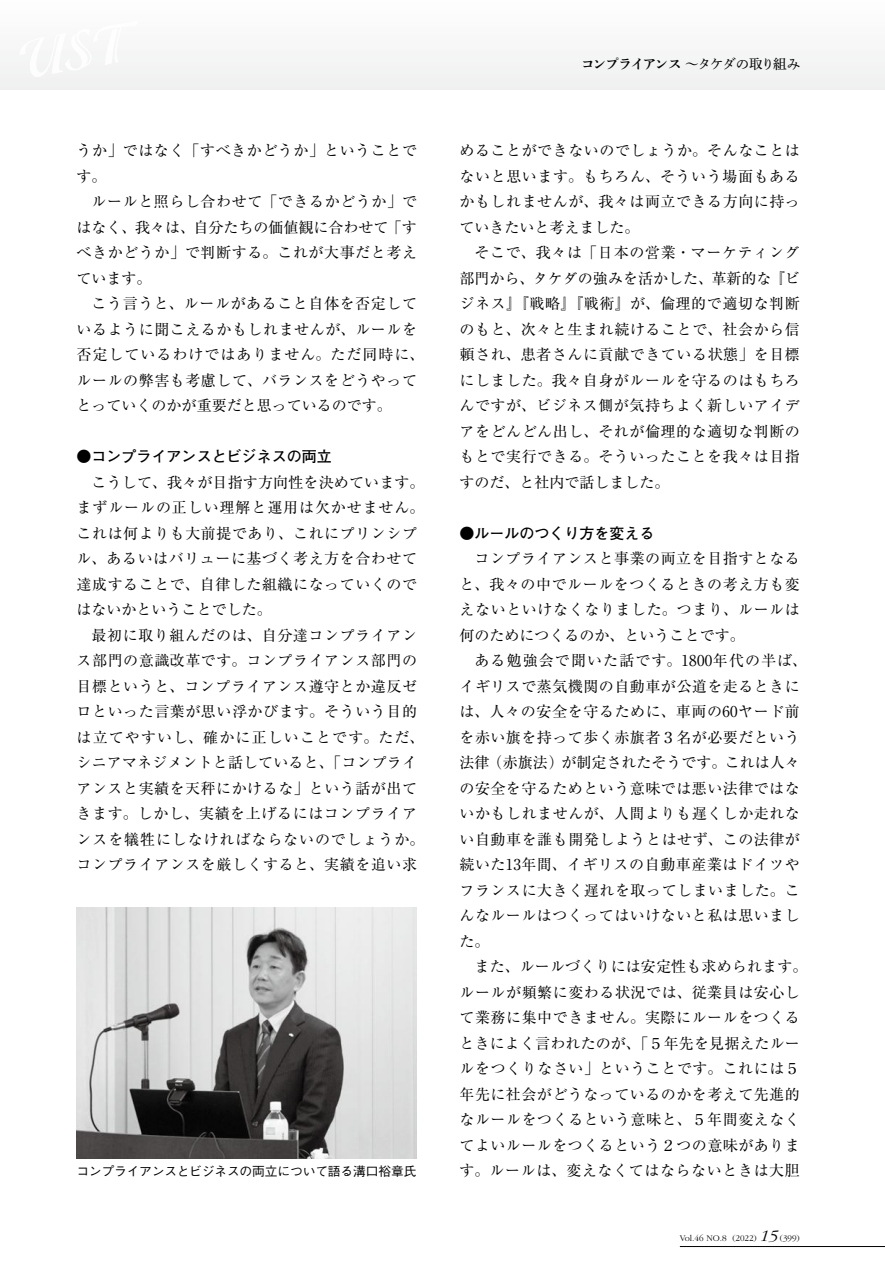
<style>
.page{position:relative;width:885px;height:1263px;background:#fff}
.page>*{position:absolute;margin:0;border:0;box-sizing:border-box;transform-origin:0 0}
.t1{font:15px/25.5px "Ryumin Pr 6 N";letter-spacing:.035em;color:#000}
.t2{font:700 15px "Futo Go B101 Pr 6 N";color:#000}
.t3{font:13.5px "Shuei Min Pr 6 N M";letter-spacing:-.075em;color:#000}
.t4{font:500 12.75px "Gothic BBB Pr 6 N";letter-spacing:-.015em;color:#000}
.t5{font:300 9px "Garamond";color:#000}
.s1{font-family:"Shuei Min Pr 6 N B"}
.s2{font-style:italic;font-size:16.5px}
</style>
<div class="page">
<div style="left:0;top:0;width:884px;height:89px;background:#f7f7f7"></div>
<hr style="left:679px;top:1246px;width:205px;height:1px;background:#000">
<img style="left:77px;top:908px;width:340px;height:251px">
<p class="t1" style="left:77px;top:137px;width:342px">うか」ではなく「すべきかどうか」ということです。</p>
<p class="t1" style="left:77px;top:188px;width:342px;text-align:justify;text-indent:15px">ルールと照らし合わせて「できるかどうか」ではなく、我々は、自分たちの価値観に合わせて「すべきかどうか」で判断する。これが大事だと考えています。</p>
<p class="t1" style="left:77px;top:290px;width:349px;text-indent:15px">こう言うと、ルールがあること自体を否定しているように聞こえるかもしれませんが、ルールを否定しているわけではありません。ただ同時に、ルールの弊害も考慮して、バランスをどうやってとっていくのかが重要だと思っているのです。</p>
<p class="t2" style="left:77px;top:444px;width:257px">●コンプライアンスとビジネスの両立</p>
<p class="t1" style="left:77px;top:468px;width:349px;text-indent:15px">こうして、我々が目指す方向性を決めています。まずルールの正しい理解と運用は欠かせません。これは何よりも大前提であり、これにプリンシプル、あるいはバリューに基づく考え方を合わせて達成することで、自律した組織になっていくのではないかということでした。</p>
<p class="t1" style="left:77px;top:621px;width:349px;text-align:center">最初に取り組んだのは、自分達コンプライアン<br>ス部門の意識改革です。コンプライアンス部門の目標というと、コンプライアンス遵守とか違反ゼロといった言葉が思い浮かびます。そういう目的は立てやすいし、確かに正しいことです。ただ、シニアマネジメントと話していると、「コンプライアンスと実績を天秤にかけるな」という話が出てきます。しかし、実績を上げるにはコンプライアンスを犠牲にしなければならないのでしょうか。コンプライアンスを厳しくすると、実績を追い求</p>
<p class="t4" style="left:76px;top:1161px;width:341px">コンプライアンスとビジネスの両立について語る溝口裕章氏</p>
<p class="t3" style="left:581px;top:51px;width:221px"><span class="s1">コンプライアンス</span> ～タケダの取り組み</p>
<p class="t1" style="left:459px;top:137px;width:342px;text-align:justify">めることができないのでしょうか。そんなことはないと思います。もちろん、そういう場面もあるかもしれませんが、我々は両立できる方向に持っていきたいと考えました。</p>
<p class="t1" style="left:459px;top:239px;width:342px;text-align:justify;text-indent:15px">そこで、我々は「日本の営業・マーケティング部門から、タケダの強みを活かした、革新的な『ビジネス』『戦略』『戦術』が、倫理的で適切な判断のもと、次々と生まれ続けることで、社会から信頼され、患者さんに貢献できている状態」を目標にしました。我々自身がルールを守るのはもちろんですが、ビジネス側が気持ちよく新しいアイデアをどんどん出し、それが倫理的な適切な判断のもとで実行できる。そういったことを我々は目指すのだ、と社内で話しました。</p>
<p class="t2" style="left:459px;top:521px;width:196px">●ルールのつくり方を変える</p>
<p class="t1" style="left:459px;top:545px;width:342px;text-align:justify;text-indent:15px">コンプライアンスと事業の両立を目指すとなると、我々の中でルールをつくるときの考え方も変えないといけなくなりました。つまり、ルールは何のためにつくるのか、ということです。</p>
<p class="t1" style="left:459px;top:647px;width:349px;text-indent:15px">ある勉強会で聞いた話です。1800年代の半ば、イギリスで蒸気機関の自動車が公道を走るときには、人々の安全を守るために、車両の60ヤード前を赤い旗を持って歩く赤旗者３名が必要だという法律（赤旗法）が制定されたそうです。これは人々の安全を守るためという意味では悪い法律ではないかもしれませんが、人間よりも遅くしか走れない自動車を誰も開発しようとはせず、この法律が続いた13年間、イギリスの自動車産業はドイツやフランスに大きく遅れを取ってしまいました。こんなルールはつくってはいけないと私は思いました。</p>
<p class="t1" style="left:459px;top:953px;width:349px;text-indent:15px">また、ルールづくりには安定性も求められます。ルールが頻繁に変わる状況では、従業員は安心して業務に集中できません。実際にルールをつくるときによく言われたのが、「５年先を見据えたルールをつくりなさい」ということです。これには５年先に社会がどうなっているのかを考えて先進的なルールをつくるという意味と、５年間変えなくてよいルールをつくるという２つの意味があります。ルールは、変えなくてはならないときは大胆</p>
<p class="t5" style="left:679px;top:1233px;width:121px">Vol.46 NO.8 (2022) <span class="s2">15</span> (399)</p>
</div>
